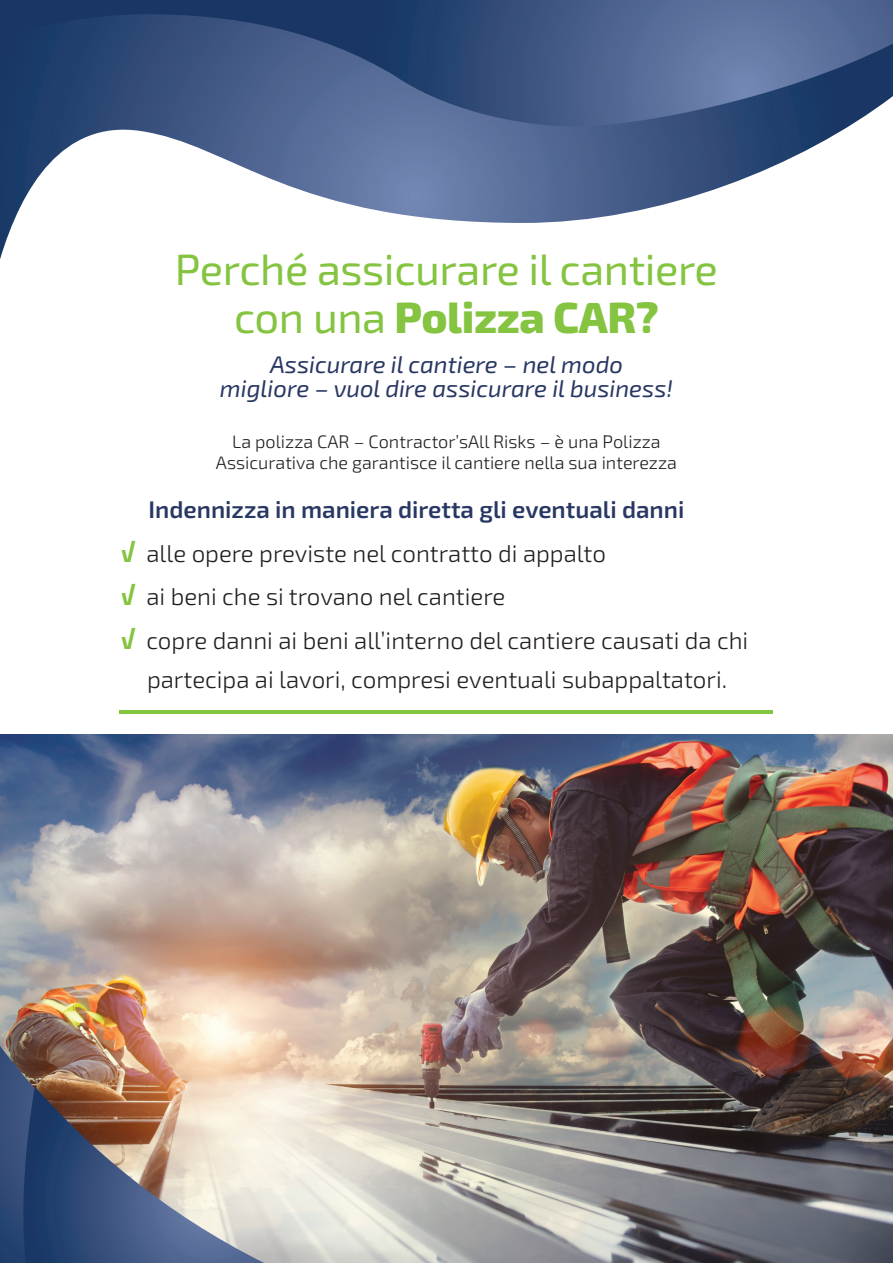
<style>
.page{position:relative;width:893px;height:1263px;background:#fff}
.page>*{position:absolute;margin:0;border:0;box-sizing:border-box;transform-origin:0 0}
.t1{font:43.5px/48px "Exo 2";letter-spacing:-.01em;color:#84c440;text-align:center}
.t2{font:300 24px/39px "Exo 2";color:#231f20;text-align:center}
.t3{font:italic 24px/24px "Exo 2";color:#293863;text-align:center}
.t4{font:600 24px "Exo 2";color:#293863}
.t5{font:300 18px/21.6px "Exo 2";color:#231f20;text-align:center}
.s1{font-weight:800}
.s2{font-weight:800;color:#84c440}
</style>
<div class="page">
<img style="left:0;top:734px;width:893px;height:529px">
<svg style="left:0;top:126px;width:849px;height:133px"></svg>
<img style="left:0;top:1046px;width:264px;height:217px">
<hr style="left:120px;top:710px;width:653px;height:4px;background:#84c440">
<svg style="left:0;top:0;width:893px;height:126px;background:#3d5682"></svg>
<p class="t1" style="left:175px;top:244px;width:544px">Perché assicurare il cantiere con una <span class="s1">Polizza CAR?</span></p>
<p class="t3" style="left:220px;top:352px;width:454px">Assicurare il cantiere – nel modo<br>migliore – vuol dire assicurare il business!</p>
<p class="t5" style="left:216px;top:430px;width:463px">La polizza CAR – Contractor’sAll Risks – è una Polizza<br>Assicurativa che garantisce il cantiere nella sua interezza</p>
<p class="t4" style="left:149px;top:493px;width:537px">Indennizza in maniera diretta gli eventuali danni</p>
<p class="t2" style="left:122px;top:533px;width:486px"><span class="s2">√</span> alle opere previste nel contratto di appalto</p>
<p class="t2" style="left:122px;top:576px;width:385px"><span class="s2">√</span> ai beni che si trovano nel cantiere</p>
<p class="t2" style="left:122px;top:620px;width:628px"><span class="s2">√</span> copre danni ai beni all’interno del cantiere causati da chi partecipa ai lavori, compresi eventuali subappaltatori.</p>
</div>
